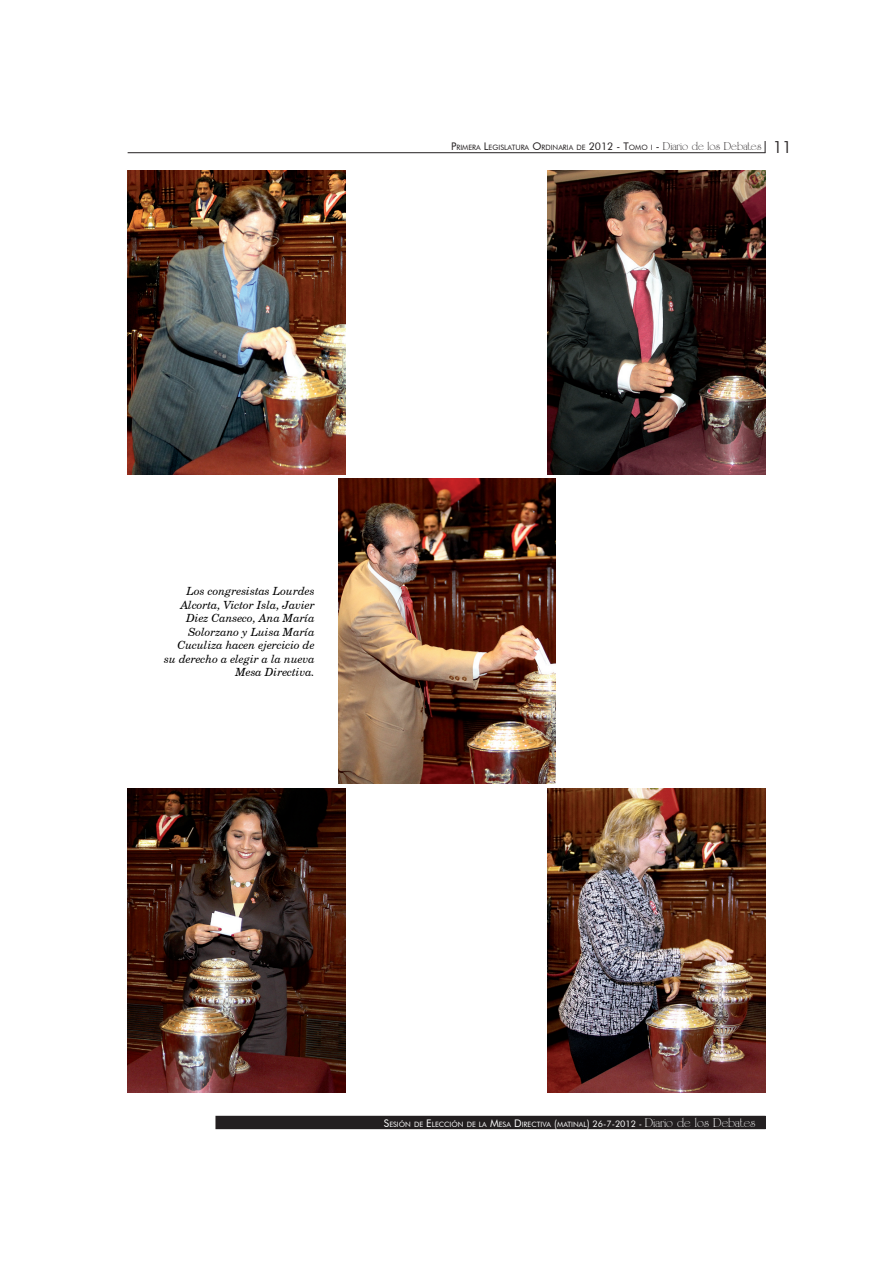
<style>
.page{position:relative;width:893px;height:1263px;background:#fff}
.page>*{position:absolute;margin:0;border:0;box-sizing:border-box;transform-origin:0 0}
.t1{font:italic 11.25px/13.5px "Century Schoolbook BT";color:#000;text-align:right}
.t2{font:7.35px "Futura BT";color:#fff}
.t3{font:7.35px "Futura BT";color:#231f20}
.s1{font-size:10.5px}
.s2{font-family:"University Roman BT";font-size:12px}
.s3{font-family:"Avant Garde IT Cby BT";font-size:16.5px}
.s4{font-size:9px}
.s5{font-family:"University Roman BT";font-size:13.5px}
</style>
<div class="page">
<hr style="left:128px;top:152px;width:637px;height:1px;background:#231f20">
<svg style="left:765px;top:141px;width:1px;height:12px"></svg>
<div style="left:216px;top:1116px;width:549px;height:13px;background:#231f20"></div>
<img style="left:128px;top:170px;width:218px;height:305px">
<img style="left:547px;top:170px;width:218px;height:305px">
<img style="left:128px;top:788px;width:218px;height:305px">
<img style="left:548px;top:788px;width:217px;height:305px">
<img style="left:338px;top:479px;width:218px;height:304px">
<p class="t3" style="left:451px;top:143px;width:342px"><span class="s1">P</span>RIMERA <span class="s1">L</span>EGISLATURA <span class="s1">O</span>RDINARIA DE <span class="s1">2012 - T</span>OMO I <span class="s1">-</span> <span class="s2">Diario de los Debates</span> <span class="s3">11</span></p>
<p class="t1" style="left:164px;top:584px;width:152px">Los congresistas Lourdes<br>Alcorta, Victor Isla, Javier<br>Diez Canseco, Ana María<br>Solorzano y Luisa María<br>Cuculiza hacen ejercicio de su derecho a elegir a la nueva<br>Mesa Directiva.</p>
<p class="t2" style="left:384px;top:1119px;width:373px"><span class="s1">S</span>ESIÓN DE <span class="s1">E</span> LECCIÓN DE LA <span class="s1">M</span>ESA <span class="s1">D</span> IRECTIVA <span class="s1">(</span>MATINAL<span class="s1">)</span> <span class="s4">26-7-2012 -</span> <span class="s5">Diario de los Debates</span></p>
</div>
